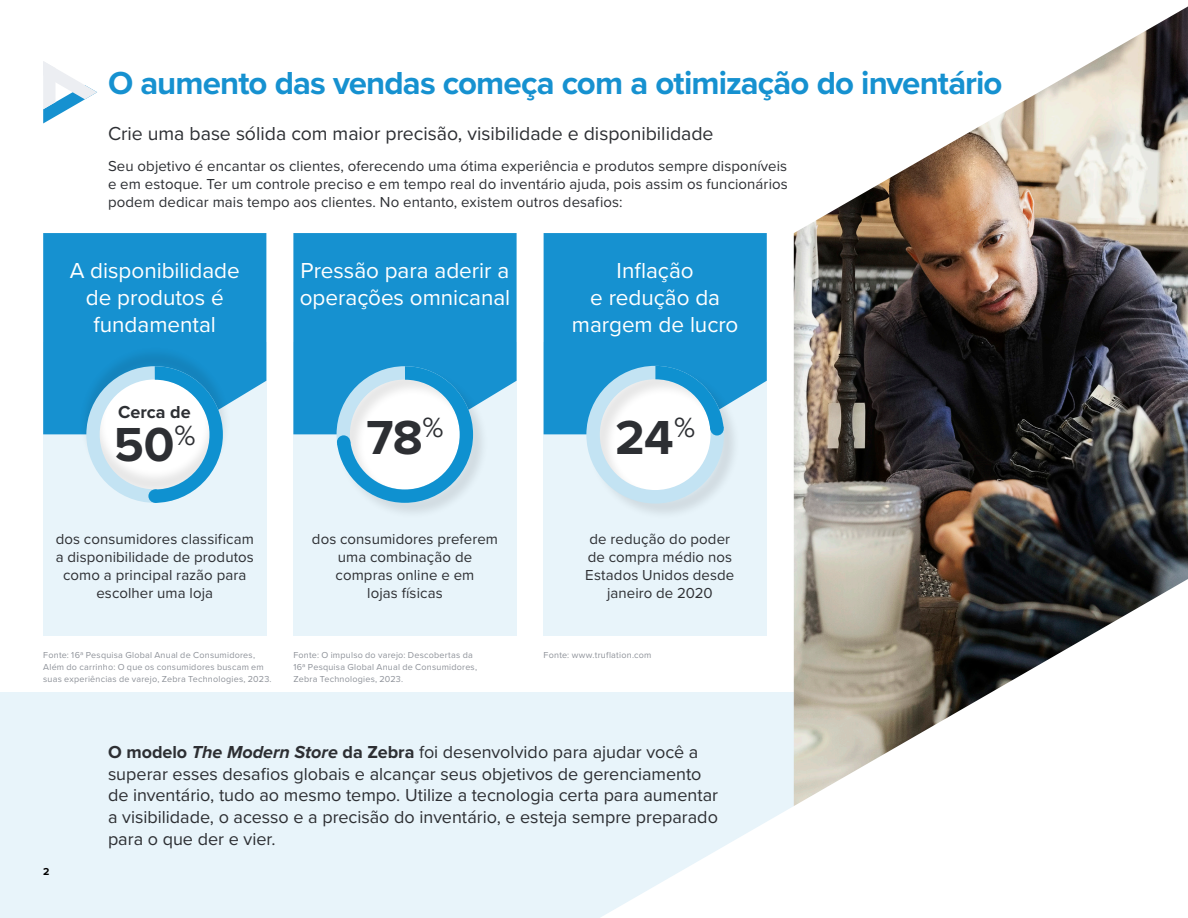
<style>
.page{position:relative;width:1188px;height:918px;background:#fff}
.page>*{position:absolute;margin:0;border:0;box-sizing:border-box;transform-origin:0 0}
.Subhead-1{font:700 49.5px "Proxima Nova";color:#2d2f33}
.Heading{font:700 33px "Proxima Nova";letter-spacing:-.03em;color:#1691d0}
.Body{font:22.5px/27px "Proxima Nova";letter-spacing:-.005em;color:#fff;text-align:center}
.Subhead-1-2{font:19.5px "Proxima Nova";color:#2d2f33}
.Body-2{font:18px/21.6px "Proxima Nova";color:#2d2f33}
.Body-3{font:700 18px "Proxima Nova";color:#2d2f33}
.Subhead-1-3{font:15px/18px "Proxima Nova";letter-spacing:.005em;color:#2d2f33;text-align:justify}
.Body-4{font:15px/18px "Proxima Nova";letter-spacing:.005em;color:#2d2f33;text-align:center}
.t1{font:700 10.5px "Proxima Nova";color:#000}
.Body-5{font:9px/12px "Proxima Nova";letter-spacing:.025em;color:#8e9299}
.s1{font-weight:700}
.s2{font-weight:700;font-style:italic}
</style>
<div class="page">
<div style="left:0;top:692px;width:1188px;height:226px;background:#e8f4fa"></div>
<img style="left:794px;top:6px;width:394px;height:573px">
<svg style="left:600px;top:579px;width:588px;height:339px;fill:#fff"></svg>
<div style="left:43px;top:343px;width:223px;height:293px;background:#e8f4fa"></div>
<div style="left:293px;top:343px;width:224px;height:293px;background:#e8f4fa"></div>
<div style="left:544px;top:343px;width:223px;height:293px;background:#e8f4fa"></div>
<div style="left:43px;top:233px;width:223px;height:201px;background:#1691d0"></div>
<svg style="left:293px;top:233px;width:224px;height:201px;background:#2095d2"></svg>
<div style="left:544px;top:233px;width:223px;height:201px;background:#1691d0"></div>
<div style="left:337px;top:367px;width:152px;height:152px;background:#000;opacity:.1"></div>
<svg style="left:337px;top:366px;width:136px;height:137px;background:#acd7ec"></svg>
<div style="left:337px;top:435px;width:13px;height:14px;background:#0f91d0;border-radius:50%"></div>
<div style="left:587px;top:366px;width:154px;height:154px;background:#000;opacity:.1"></div>
<svg style="left:586px;top:366px;width:138px;height:138px;background:#c4e2f0"></svg>
<svg style="left:43px;top:61px;width:54px;height:62px"></svg>
<div style="left:78px;top:346px;width:153px;height:153px;background:#000;opacity:.1"></div>
<svg style="left:86px;top:366px;width:137px;height:137px"></svg>
<div style="left:148px;top:489px;width:14px;height:14px;background:#0f91d0;border-radius:50%"></div>
<p class="Heading" style="left:108px;top:59px;width:896px">O aumento das vendas começa com a otimização do inventário</p>
<p class="Subhead-1-2" style="left:108px;top:119px;width:607px">Crie uma base sólida com maior precisão, visibilidade e disponibilidade</p>
<p class="Subhead-1-3" style="left:108px;top:156px;width:681px">Seu objetivo é encantar os clientes, oferecendo uma ótima experiência e produtos sempre disponíveis e em estoque. Ter um controle preciso e em tempo real do inventário ajuda, pois assim os funcionários podem dedicar mais tempo aos clientes. No entanto, existem outros desafios:</p>
<p class="Body" style="left:70px;top:256px;width:172px">A disponibilidade de produtos é fundamental</p>
<p class="Body" style="left:301px;top:256px;width:210px">Pressão para aderir a</p>
<p class="Body" style="left:300px;top:283px;width:212px">operações omnicanal</p>
<p class="Body" style="left:617px;top:256px;width:79px">Inflação</p>
<p class="Body" style="left:572px;top:283px;width:168px">e redução da margem de lucro</p>
<p class="Body-3" style="left:118px;top:399px;width:74px">Cerca de</p>
<p class="Subhead-1" style="left:114px;top:408px;width:83px">50<sup>%</sup></p>
<p class="Subhead-1" style="left:366px;top:401px;width:79px">78<sup>%</sup></p>
<p class="Subhead-1" style="left:615px;top:401px;width:82px">24<sup>%</sup></p>
<p class="Body-4" style="left:56px;top:529px;width:200px">dos consumidores classificam a disponibilidade de produtos como a principal razão para escolher uma loja</p>
<p class="Body-4" style="left:585px;top:529px;width:151px">de redução do poder de compra médio nos<br>Estados Unidos desde janeiro de 2020</p>
<p class="Body-4" style="left:312px;top:529px;width:188px">dos consumidores preferem uma combinação de compras online e em<br>lojas físicas</p>
<p class="Body-5" style="left:43px;top:648px;width:230px">Fonte: 16ª Pesquisa Global Anual de Consumidores,<br>Além do carrinho: O que os consumidores buscam em suas experiências de varejo, Zebra Technologies, 2023.</p>
<p class="Body-5" style="left:293px;top:648px;width:185px">Fonte: O impulso do varejo: Descobertas da<br>16ª Pesquisa Global Anual de Consumidores,<br>Zebra Technologies, 2023.</p>
<p class="Body-5" style="left:544px;top:648px;width:109px">Fonte: www.truflation.com</p>
<p class="t1" style="left:43px;top:863px;width:8px">2</p>
<p class="Body-2" style="left:108px;top:741px;width:612px"><span class="s1">O modelo</span> <span class="s2">The Modern Store</span> <span class="s1">da Zebra</span> foi desenvolvido para ajudar você a superar esses desafios globais e alcançar seus objetivos de gerenciamento de inventário, tudo ao mesmo tempo. Utilize a tecnologia certa para aumentar a visibilidade, o acesso e a precisão do inventário, e esteja sempre preparado para o que der e vier.</p>
</div>
